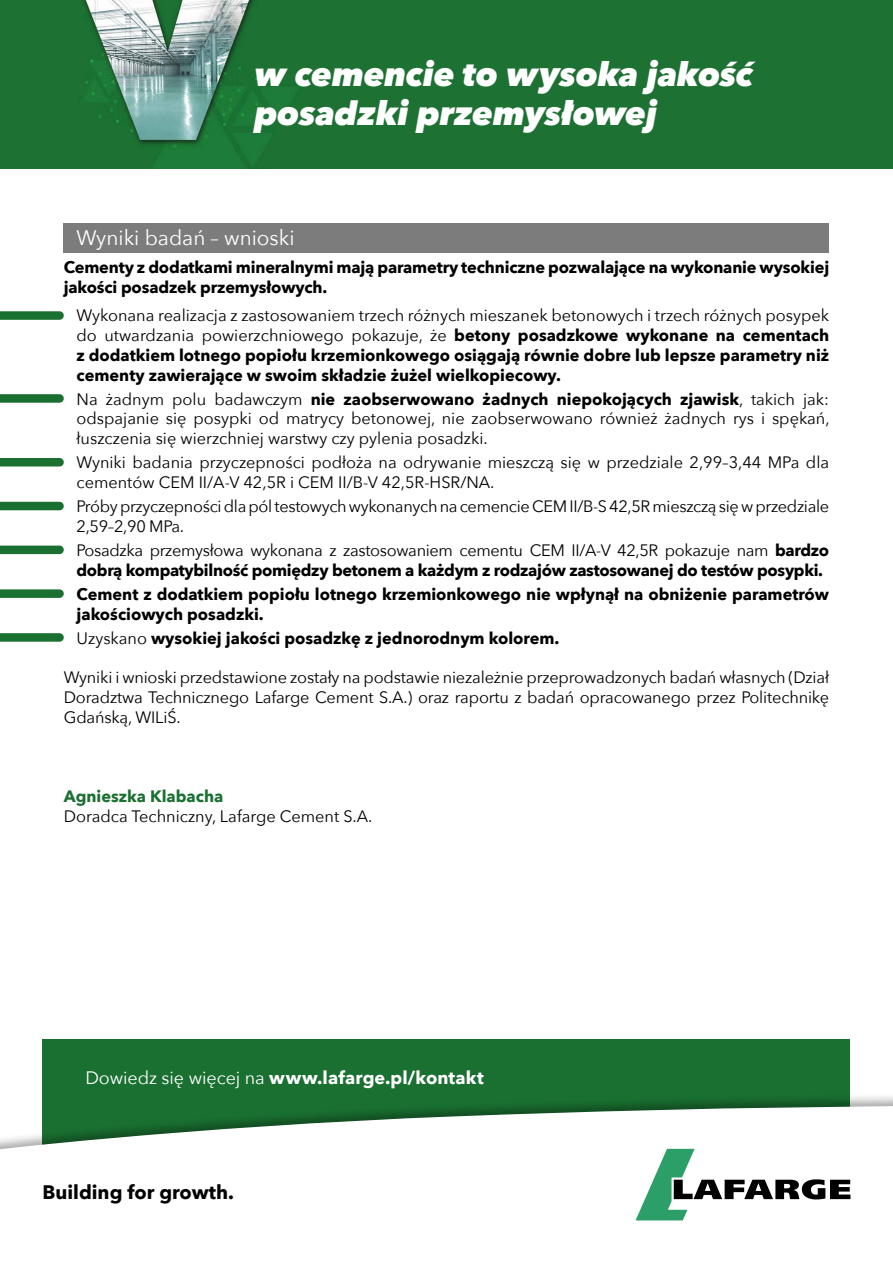
<style>
.page{position:relative;width:893px;height:1263px;background:#fff}
.page>*{position:absolute;margin:0;border:0;box-sizing:border-box;transform-origin:0 0}
.t1{font:italic 800 37.05px/44.4px "Avenir Next";letter-spacing:-.005em;color:#fff}
.t2{font:italic 800 33.15px/39.8px "Avenir Next";letter-spacing:-.005em;color:#fff}
.Heading_2{font:21px "Avenir Next";color:#fff}
.t3{font:700 19.5px "Avenir Next";color:#000}
.t4{font:700 18px "Avenir Next";letter-spacing:.005em;color:#fff}
.Heading_2-2{font:700 16.5px/19.8px "Avenir Next";letter-spacing:-.01em;color:#000}
.Normal__Web{font:16.5px/19.8px "Avenir Next";color:#000;text-align:justify}
.Normal__Web-2{font:16.5px/19.8px "Avenir Next";letter-spacing:-.02em;color:#000}
.s1{font-weight:400}
.s2{font-weight:700}
.s3{font-weight:700;color:#1a7031}
</style>
<div class="page">
<img style="left:0;top:0;width:893px;height:168px">
<div style="left:64px;top:224px;width:765px;height:29px;background:#7c7c7c"></div>
<div style="left:43px;top:1039px;width:807px;height:181px;background:#1a7031"></div>
<div style="left:0;top:1092px;width:893px;height:171px;background:#000;opacity:.35"></div>
<svg style="left:0;top:1106px;width:893px;height:157px;fill:#fff"></svg>
<svg style="left:635px;top:1149px;width:215px;height:71px;background:#becdc6"></svg>
<svg style="left:0;top:311px;width:64px;height:9px"></svg>
<svg style="left:0;top:394px;width:64px;height:9px"></svg>
<svg style="left:0;top:458px;width:64px;height:8px"></svg>
<svg style="left:0;top:502px;width:64px;height:8px"></svg>
<svg style="left:0;top:546px;width:64px;height:8px"></svg>
<svg style="left:0;top:589px;width:64px;height:9px"></svg>
<svg style="left:0;top:633px;width:64px;height:9px"></svg>
<h1 class="t1" style="left:255px;top:37px;width:576px;text-indent:18px">w cemencie to wysoka jakość posadzki przemysłowej</h1>
<p class="t2" style="left:255px;top:54px;width:500px">w cemencie to wysoka jakość posadzki przemysłowej</p>
<p class="Heading_2" style="left:77px;top:220px;width:220px">Wyniki badań – wnioski</p>
<p class="Heading_2-2" style="left:64px;top:257px;width:767px">Cementy z dodatkami mineralnymi mają parametry techniczne pozwalające na wykonanie wysokiej jakości posadzek przemysłowych.</p>
<p class="Heading_2-2" style="left:77px;top:305px;width:754px;text-align:justify"><span class="s1">Wykonana realizacja z zastosowaniem trzech różnych mieszanek betonowych i trzech różnych posypek do utwardzania powierzchniowego pokazuje, że</span> betony posadzkowe wykonane na cementach z dodatkiem lotnego popiołu krzemionkowego osiągają równie dobre lub lepsze parametry niż cementy zawierające w swoim składzie żużel wielkopiecowy.</p>
<p class="Normal__Web" style="left:77px;top:388px;width:755px">Na żadnym polu badawczym <span class="s2">nie zaobserwowano żadnych niepokojących zjawisk</span>, takich jak: odspajanie się posypki od matrycy betonowej, nie zaobserwowano również żadnych rys i spękań, łuszczenia się wierzchniej warstwy czy pylenia posadzki.</p>
<p class="Normal__Web" style="left:77px;top:452px;width:754px">Wyniki badania przyczepności podłoża na odrywanie mieszczą się w przedziale 2,99–3,44 MPa dla cementów CEM II/A-V 42,5R i CEM II/B-V 42,5R-HSR/NA.</p>
<p class="Normal__Web-2" style="left:77px;top:496px;width:754px">Próby przyczepności dla pól testowych wykonanych na cemencie CEM II/B-S 42,5R mieszczą się w przedziale<br>2,59–2,90 MPa.</p>
<p class="Heading_2-2" style="left:77px;top:540px;width:754px"><span class="s1">Posadzka przemysłowa wykonana z zastosowaniem cementu CEM II/A-V 42,5R pokazuje nam</span> bardzo dobrą kompatybilność pomiędzy betonem a każdym z rodzajów zastosowanej do testów posypki.</p>
<p class="Heading_2-2" style="left:77px;top:584px;width:754px">Cement z dodatkiem popiołu lotnego krzemionkowego nie wpłynął na obniżenie parametrów jakościowych posadzki.</p>
<p class="Heading_2-2" style="left:77px;top:628px;width:484px"><span class="s1">Uzyskano</span> wysokiej jakości posadzkę z jednorodnym kolorem.</p>
<p class="Normal__Web" style="left:64px;top:667px;width:767px">Wyniki i wnioski przedstawione zostały na podstawie niezależnie przeprowadzonych badań własnych (Dział Doradztwa Technicznego Lafarge Cement S.A.) oraz raportu z badań opracowanego przez Politechnikę Gdańską, WILiŚ.</p>
<p class="Normal__Web" style="left:64px;top:786px;width:310px"><span class="s3">Agnieszka Klabacha<br></span>Doradca Techniczny, Lafarge Cement S.A.</p>
<p class="t4" style="left:85px;top:1062px;width:400px"><span class="s1">Dowiedz się więcej na</span> www.lafarge.pl/kontakt</p>
<p class="t3" style="left:43px;top:1175px;width:193px">Building for growth.</p>
</div>
